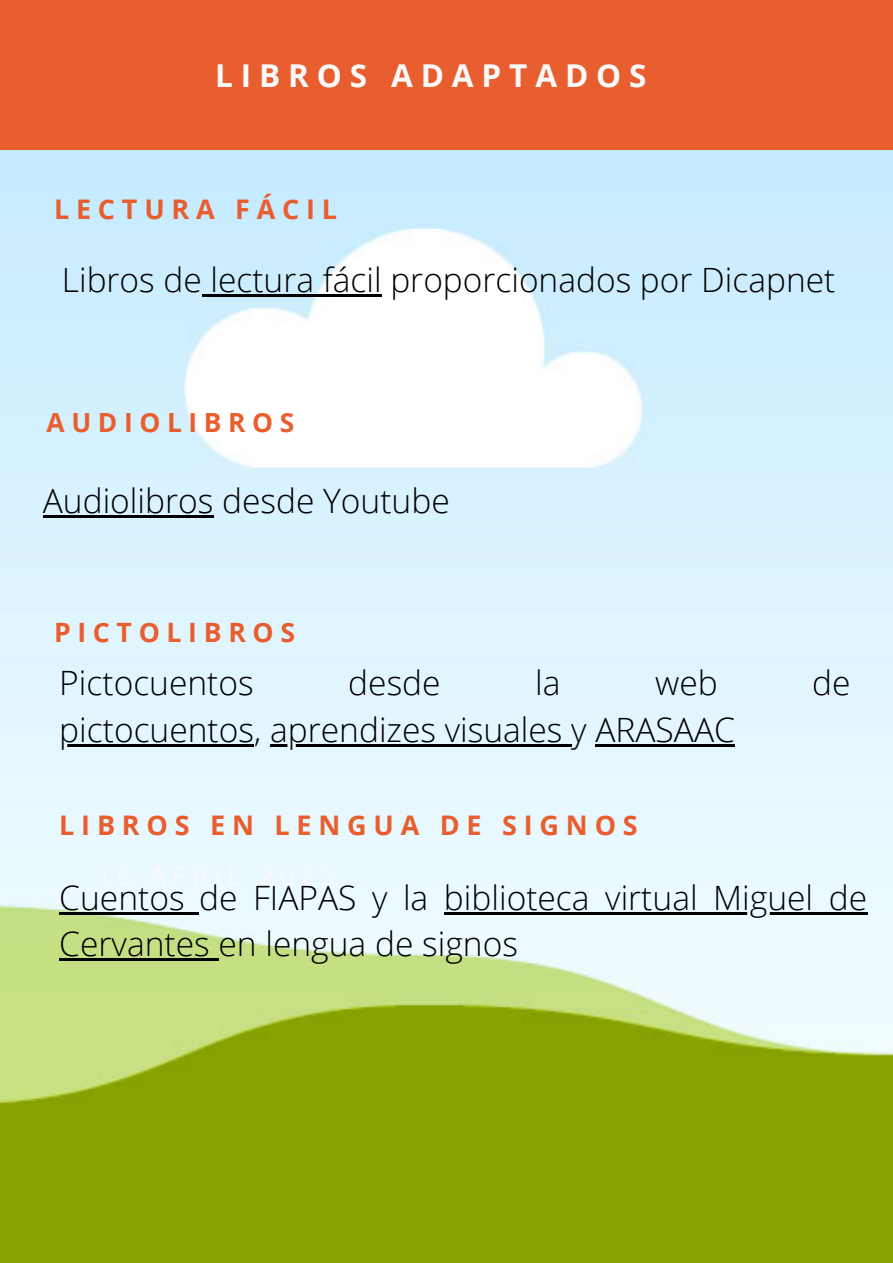
<style>
.page{position:relative;width:893px;height:1263px;background:#fff}
.page>*{position:absolute;margin:0;border:0;box-sizing:border-box;transform-origin:0 0}
.t1{font:300 33.53px/46.9px "Open Sans";color:#000}
.t2{font:300 33.45px "Open Sans";color:#000}
.t3{font:700 31.5px "Open Sans";letter-spacing:.25em;color:#fafafa}
.t4{font:700 27px "Open Sans";letter-spacing:.25em;color:#e95e2f}
.t5{font:700 26.62px "Open Sans";letter-spacing:.25em;color:#e95e2f}
.t6{font:700 26.4px "Open Sans";letter-spacing:.25em;color:#e95e2f}
</style>
<div class="page">
<img style="left:0;top:150px;width:893px;height:1113px">
<div style="left:0;top:0;width:893px;height:150px;background:#e95e2f"></div>
<hr style="left:202px;top:294px;width:180px;height:3px;background:#000">
<hr style="left:43px;top:516px;width:170px;height:2px;background:#000">
<hr style="left:59px;top:744px;width:195px;height:2px;background:#000">
<hr style="left:270px;top:744px;width:301px;height:2px;background:#000">
<hr style="left:595px;top:744px;width:140px;height:2px;background:#000">
<hr style="left:59px;top:912px;width:140px;height:2px;background:#000">
<hr style="left:444px;top:912px;width:423px;height:2px;background:#000">
<hr style="left:59px;top:959px;width:159px;height:2px;background:#000">
<p class="t3" style="left:215px;top:53px;width:433px">LIBROS ADAPTADOS</p>
<p class="t4" style="left:54px;top:190px;width:285px">LECTURA FÁCIL</p>
<p class="t2" style="left:62px;top:256px;width:775px">Libros de lectura fácil proporcionados por Dicapnet</p>
<p class="t6" style="left:47px;top:403px;width:249px">AUDIOLIBROS</p>
<p class="t1" style="left:43px;top:477px;width:408px">Audiolibros desde Youtube</p>
<p class="t5" style="left:54px;top:614px;width:243px">PICTOLIBROS</p>
<p class="t1" style="left:59px;top:659px;width:196px">Pictocuentos</p>
<p class="t1" style="left:348px;top:659px;width:94px">desde</p>
<p class="t1" style="left:535px;top:659px;width:27px">la</p>
<p class="t1" style="left:655px;top:659px;width:64px">web</p>
<p class="t1" style="left:812px;top:659px;width:40px">de</p>
<p class="t1" style="left:59px;top:705px;width:677px">pictocuentos, aprendizes visuales y ARASAAC</p>
<p class="t4" style="left:59px;top:806px;width:580px">LIBROS EN LENGUA DE SIGNOS</p>
<p class="t1" style="left:59px;top:873px;width:809px">Cuentos de FIAPAS y la biblioteca virtual Miguel de<br>Cervantes en lengua de signos</p>
</div>
